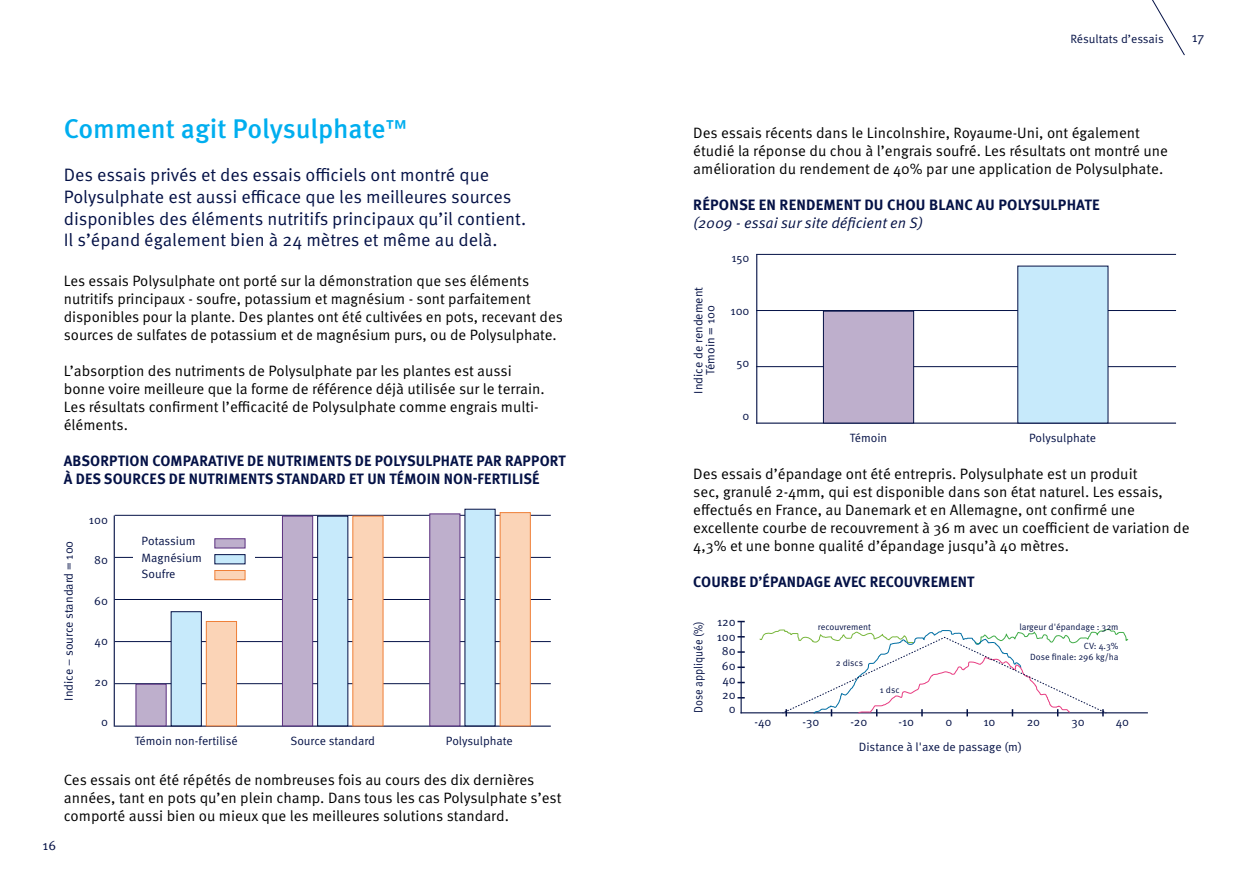
<style>
.page{position:relative;width:1259px;height:893px;background:#fff}
.page>*{position:absolute;margin:0;border:0;box-sizing:border-box;transform-origin:0 0}
.t1{font:500 27px "Meta OT";color:#00aeef}
.t2{font:18px/21.6px "Meta OT Norm";color:#041146}
.t3{font:15px/18px "Meta OT Norm";color:#000}
.t4{font:700 15px/18px "Meta OT";letter-spacing:.01em;color:#041146}
.t5{font:15px "Meta OT Norm Ita";color:#041146}
.t6{font:13.5px "Meta OT Norm";color:#041146}
.t7{font:12px/14.5px "Meta OT Norm";color:#041146;text-align:center}
.t8{font:12px "Meta OT Norm";color:#041146;scale:.9 1}
.t9{font:9px/10.6px "Meta OT Norm";color:#041146;text-align:right}
.s1{font-size:21px}
</style>
<div class="page">
<svg style="left:1152px;top:0;width:33px;height:56px"></svg>
<hr style="left:756px;top:254px;width:1px;height:170px;background:#041146">
<hr style="left:756px;top:423px;width:420px;height:1px;background:#041146">
<hr style="left:756px;top:254px;width:420px;height:1px;background:#041146">
<hr style="left:756px;top:310px;width:420px;height:1px;background:#041146">
<hr style="left:756px;top:366px;width:420px;height:1px;background:#041146">
<div style="left:823px;top:311px;width:91px;height:112px;background:#beafcc;border:1px solid #041146"></div>
<div style="left:1017px;top:266px;width:91px;height:157px;background:#c7eafb"></div>
<hr style="left:740px;top:621px;width:1px;height:92px;background:#041146">
<hr style="left:740px;top:712px;width:408px;height:1px;background:#041146">
<svg style="left:737px;top:651px;width:8px;height:2px"></svg>
<svg style="left:737px;top:666px;width:8px;height:2px"></svg>
<svg style="left:759px;top:629px;width:369px;height:87px"></svg>
<hr style="left:114px;top:515px;width:1px;height:212px;background:#041146">
<hr style="left:115px;top:726px;width:436px;height:1px;background:#041146">
<hr style="left:115px;top:515px;width:436px;height:1px;background:#041146">
<hr style="left:115px;top:557px;width:436px;height:1px;background:#041146">
<hr style="left:115px;top:599px;width:436px;height:1px;background:#041146">
<hr style="left:115px;top:641px;width:436px;height:1px;background:#041146">
<hr style="left:115px;top:683px;width:436px;height:1px;background:#041146">
<div style="left:134px;top:527px;width:121px;height:62px;background:#fff"></div>
<div style="left:215px;top:539px;width:30px;height:9px;background:#beafcc"></div>
<div style="left:215px;top:554px;width:30px;height:10px;background:#c7eafb;border:1px solid #041146"></div>
<div style="left:215px;top:570px;width:30px;height:10px;background:#fbd4b7;border:1px solid #ef7f37"></div>
<div style="left:136px;top:684px;width:30px;height:42px;background:#beafcc;border:1px solid #5b3080"></div>
<div style="left:171px;top:611px;width:30px;height:115px;background:#c7eafb"></div>
<div style="left:206px;top:621px;width:31px;height:105px;background:#fbd4b7;border:1px solid #ef7f37"></div>
<div style="left:282px;top:516px;width:31px;height:210px;background:#beafcc;border:1px solid #5b3080"></div>
<div style="left:317px;top:516px;width:31px;height:210px;background:#c7eafb;border:1px solid #041146"></div>
<div style="left:353px;top:516px;width:30px;height:210px;background:#fbd4b7"></div>
<div style="left:429px;top:514px;width:31px;height:212px;background:#beafcc;border:1px solid #5b3080"></div>
<div style="left:465px;top:509px;width:30px;height:217px;background:#c7eafb"></div>
<div style="left:500px;top:512px;width:30px;height:214px;background:#fbd4b7;border:1px solid #ef7f37"></div>
<h1 class="t1" style="left:64px;top:112px;width:344px">Comment agit Polysulphate<span class="s1">™</span></h1>
<p class="t2" style="left:64px;top:165px;width:464px">Des essais privés et des essais officiels ont montré que Polysulphate est aussi efficace que les meilleures sources disponibles des éléments nutritifs principaux qu’il contient.<br>Il s’épand également bien à 24 mètres et même au delà.</p>
<p class="t3" style="left:64px;top:272px;width:500px">Les essais Polysulphate ont porté sur la démonstration que ses éléments nutritifs principaux - soufre, potassium et magnésium - sont parfaitement disponibles pour la plante. Des plantes ont été cultivées en pots, recevant des sources de sulfates de potassium et de magnésium purs, ou de Polysulphate.</p>
<p class="t3" style="left:64px;top:362px;width:482px">L’absorption des nutriments de Polysulphate par les plantes est aussi bonne voire meilleure que la forme de référence déjà utilisée sur le terrain.<br>Les résultats confirment l’efficacité de Polysulphate comme engrais multi&shy;éléments.</p>
<p class="t4" style="left:64px;top:452px;width:503px">ABSORPTION COMPARATIVE DE NUTRIMENTS DE POLYSULPHATE PAR RAPPORT<br>À DES SOURCES DE NUTRIMENTS STANDARD ET UN TÉMOIN NON-FERTILISÉ</p>
<p class="t7" style="left:89px;top:512px;width:21px">100</p>
<p class="t7" style="left:94px;top:553px;width:15px">80</p>
<p class="t7" style="left:94px;top:593px;width:15px">60</p>
<p class="t7" style="left:94px;top:634px;width:15px">40</p>
<p class="t7" style="left:94px;top:674px;width:15px">20</p>
<p class="t7" style="left:101px;top:715px;width:8px">0</p>
<p class="t7" style="left:142px;top:533px;width:62px;line-height:16.5px;text-align:left">Potassium<br>Magnésium<br>Soufre</p>
<p class="t7" style="left:62px;top:700px;width:161px;rotate:-90deg">Indice – source standard = 100</p>
<p class="t7" style="left:135px;top:733px;width:105px">Témoin non-fertilisé</p>
<p class="t7" style="left:290px;top:733px;width:86px">Source standard</p>
<p class="t7" style="left:446px;top:733px;width:68px">Polysulphate</p>
<p class="t6" style="left:43px;top:838px;width:15px">16</p>
<p class="t3" style="left:64px;top:771px;width:499px">Ces essais ont été répétés de nombreuses fois au cours des dix dernières années, tant en pots qu’en plein champ. Dans tous les cas Polysulphate s’est comporté aussi bien ou mieux que les meilleures solutions standard.</p>
<p class="t7" style="left:1070px;top:31px;width:95px">Résultats d’essais</p>
<p class="t6" style="left:1191px;top:30px;width:14px">17</p>
<p class="t3" style="left:693px;top:124px;width:476px">Des essais récents dans le Lincolnshire, Royaume-Uni, ont également étudié la réponse du chou à l’engrais soufré. Les résultats ont montré une amélioration du rendement de 40% par une application de Polysulphate.</p>
<p class="t4" style="left:693px;top:196px;width:408px">RÉPONSE EN RENDEMENT DU CHOU BLANC AU POLYSULPHATE</p>
<p class="t5" style="left:693px;top:213px;width:231px">(2009 - essai sur site déficient en S)</p>
<p class="t7" style="left:692px;top:393px;width:108px;line-height:12px;rotate:-90deg">Indice de rendement<br>Témoin = 100</p>
<p class="t7" style="left:731px;top:251px;width:20px">150</p>
<p class="t7" style="left:730px;top:304px;width:21px">100</p>
<p class="t7" style="left:736px;top:356px;width:14px">50</p>
<p class="t7" style="left:742px;top:409px;width:8px">0</p>
<p class="t7" style="left:850px;top:431px;width:39px">Témoin</p>
<p class="t7" style="left:1029px;top:431px;width:68px">Polysulphate</p>
<p class="t3" style="left:693px;top:465px;width:498px">Des essais d’épandage ont été entrepris. Polysulphate est un produit<br>sec, granulé 2-4mm, qui est disponible dans son état naturel. Les essais, effectués en France, au Danemark et en Allemagne, ont confirmé une excellente courbe de recouvrement à 36 m avec un coefficient de variation de 4,3% et une bonne qualité d’épandage jusqu’à 40 mètres.</p>
<p class="t4" style="left:693px;top:573px;width:283px">COURBE D’ÉPANDAGE AVEC RECOUVREMENT</p>
<p class="t8" style="left:691px;top:713px;width:104px;rotate:-90deg">Dose appliquée (%)</p>
<p class="t7" style="left:717px;top:615px;width:21px;text-align:right">120<br>100<br>80<br>60<br>40<br>20<br>0</p>
<p class="t9" style="left:818px;top:621px;width:55px">recouvrement</p>
<p class="t9" style="left:1019px;top:621px;width:101px">largeur d'épandage : 32m</p>
<p class="t9" style="left:836px;top:657px;width:29px">2 discs</p>
<p class="t9" style="left:880px;top:685px;width:21px">1 dsc</p>
<p class="t9" style="left:1030px;top:641px;width:90px">CV: 4.3%<br>Dose finale: 296 kg/ha</p>
<p class="t7" style="left:754px;top:715px;width:18px">-40</p>
<p class="t7" style="left:802px;top:715px;width:18px">-30</p>
<p class="t7" style="left:850px;top:715px;width:18px">-20</p>
<p class="t7" style="left:898px;top:715px;width:17px">-10</p>
<p class="t7" style="left:945px;top:715px;width:8px">0</p>
<p class="t7" style="left:983px;top:715px;width:14px">10</p>
<p class="t7" style="left:1026px;top:715px;width:15px">20</p>
<p class="t7" style="left:1071px;top:715px;width:15px">30</p>
<p class="t7" style="left:1115px;top:715px;width:15px">40</p>
<p class="t7" style="left:859px;top:739px;width:165px">Distance à l'axe de passage (m)</p>
</div>
